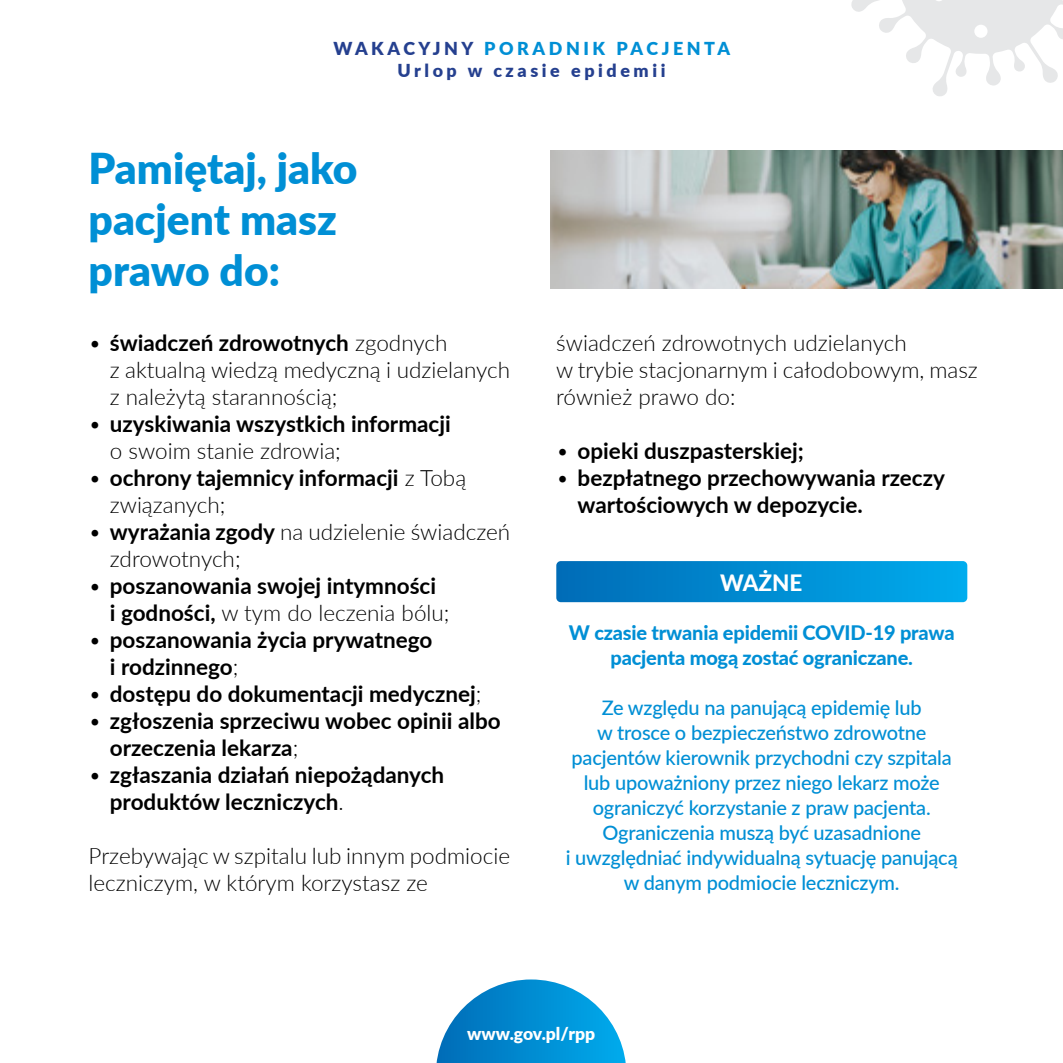
<style>
.page{position:relative;width:1063px;height:1063px;background:#fff}
.page>*{position:absolute;margin:0;border:0;box-sizing:border-box;transform-origin:0 0}
.t1{font:900 42.5px/51px "Lato";color:#008fd5}
.t2{font:700 22.5px/27px "Lato";color:#000}
.t3{font:300 22.5px/27px "Lato";color:#000}
.t4{font:800 22.5px "Lato";color:#fff}
.t5{font:500 20px/25px "Lato";letter-spacing:-.01em;color:#008fd5;text-align:center}
.t6{font:800 20px/25px "Lato";letter-spacing:-.01em;color:#008fd5;text-align:center}
.t7{font:900 18px/21.5px "Lato";letter-spacing:.2em;color:#25408f;text-align:center}
.t8{font:900 17.5px "Lato";color:#fff}
.s1{color:#008fd5}
.s2{font-weight:700}
.s3{font-weight:300}
</style>
<div class="page">
<svg style="left:436px;top:979px;width:190px;height:84px"></svg>
<svg style="left:556px;top:561px;width:411px;height:41px;background:#008cd1"></svg>
<img style="left:550px;top:150px;width:513px;height:138px">
<svg style="left:851px;top:0;width:212px;height:96px"></svg>
<p class="t7" style="left:333px;top:37px;width:398px">WAKACYJNY <span class="s1">PORADNIK PACJENTA<br></span>Urlop w czasie epidemii</p>
<h1 class="t1" style="left:89px;top:141px;width:270px">Pamiętaj, jako pacjent masz prawo do:</h1>
<p class="t3" style="left:110px;top:328px;width:402px;text-indent:-21px">• <span class="s2">świadczeń zdrowotnych</span> zgodnych<br>z aktualną wiedzą medyczną i udzielanych z należytą starannością;</p>
<p class="t2" style="left:110px;top:409px;width:343px;text-indent:-21px"><span class="s3">•</span> uzyskiwania wszystkich informacji <span class="s3">o swoim stanie zdrowia;</span></p>
<p class="t2" style="left:110px;top:463px;width:358px;text-indent:-21px"><span class="s3">•</span> ochrony tajemnicy informacji <span class="s3">z Tobą związanych;</span></p>
<p class="t3" style="left:110px;top:517px;width:402px;text-indent:-21px">• <span class="s2">wyrażania zgody</span> na udzielenie świadczeń zdrowotnych;</p>
<p class="t2" style="left:110px;top:571px;width:341px;text-indent:-21px"><span class="s3">•</span> poszanowania swojej intymności<br>i godności, <span class="s3">w tym do leczenia bólu;</span></p>
<p class="t2" style="left:110px;top:625px;width:324px;text-indent:-21px"><span class="s3">•</span> poszanowania życia prywatnego i rodzinnego<span class="s3">;</span></p>
<p class="t2" style="left:89px;top:679px;width:394px"><span class="s3">•</span> dostępu do dokumentacji medycznej<span class="s3">;</span></p>
<p class="t2" style="left:110px;top:706px;width:392px;text-indent:-21px"><span class="s3">•</span> zgłoszenia sprzeciwu wobec opinii albo orzeczenia lekarza<span class="s3">;</span></p>
<p class="t2" style="left:110px;top:760px;width:336px;text-indent:-21px"><span class="s3">•</span> zgłaszania działań niepożądanych produktów leczniczych<span class="s3">.</span></p>
<p class="t3" style="left:89px;top:841px;width:423px">Przebywając w szpitalu lub innym podmiocie leczniczym, w którym korzystasz ze</p>
<p class="t3" style="left:556px;top:328px;width:423px">świadczeń zdrowotnych udzielanych<br>w trybie stacjonarnym i całodobowym, masz również prawo do:</p>
<p class="t2" style="left:556px;top:436px;width:249px"><span class="s3">•</span> opieki duszpasterskiej;</p>
<p class="t2" style="left:578px;top:463px;width:369px;text-indent:-21px"><span class="s3">•</span> bezpłatnego przechowywania rzeczy wartościowych w depozycie.</p>
<p class="t4" style="left:720px;top:566px;width:84px">WAŻNE</p>
<p class="t6" style="left:569px;top:619px;width:387px">W czasie trwania epidemii COVID-19 prawa pacjenta mogą zostać ograniczane.</p>
<p class="t5" style="left:566px;top:694px;width:393px">Ze względu na panującą epidemię lub<br>w trosce o bezpieczeństwo zdrowotne pacjentów kierownik przychodni czy szpitala lub upoważniony przez niego lekarz może ograniczyć korzystanie z praw pacjenta.<br>Ograniczenia muszą być uzasadnione<br>i uwzględniać indywidualną sytuację panującą w danym podmiocie leczniczym.</p>
<p class="t8" style="left:467px;top:1020px;width:130px">www.gov.pl/rpp</p>
</div>
